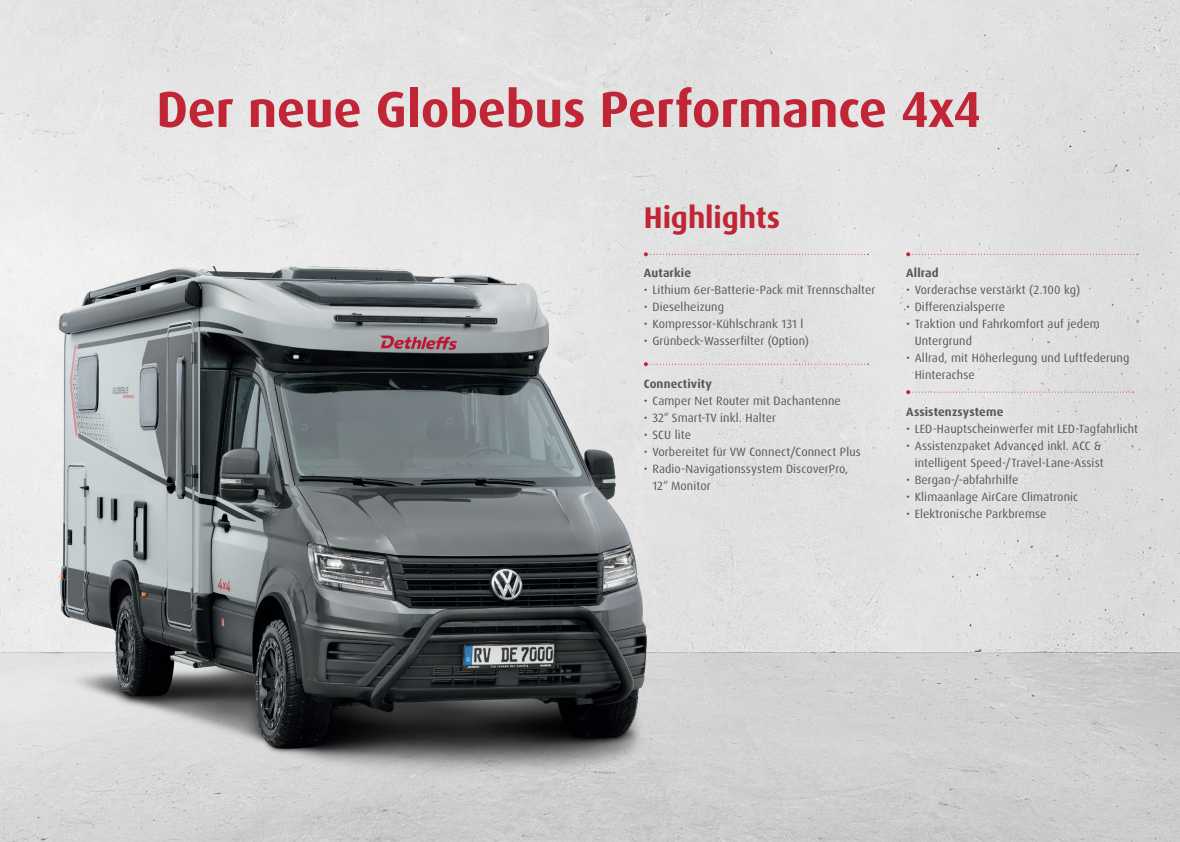
<style>
.page{position:relative;width:1180px;height:842px;background:#fff}
.page>*{position:absolute;margin:0;border:0;box-sizing:border-box;transform-origin:0 0}
.t1{font:700 50.6px "Dax Pro";letter-spacing:-.005em;color:#c02636}
.t2{font:700 30px "Dax Pro";color:#c02636}
.t3{font:12px/17px "Dax Pro";letter-spacing:.01em;color:#57585a}
.t4{font:700 12px "Dax Pro";letter-spacing:.01em;color:#57585a}
</style>
<div class="page">
<img style="left:0;top:0;width:1179px;height:842px">
<img style="left:0;top:188px;width:850px;height:627px">
<svg style="left:643px;top:362px;width:225px;height:4px"></svg>
<svg style="left:906px;top:252px;width:231px;height:4px"></svg>
<svg style="left:906px;top:390px;width:227px;height:4px"></svg>
<svg style="left:643px;top:252px;width:225px;height:4px"></svg>
<h1 class="t1" style="left:156px;top:77px;width:825px">Der neue Globebus Performance 4x4</h1>
<h2 class="t2" style="left:643px;top:198px;width:138px">Highlights</h2>
<p class="t4" style="left:643px;top:265px;width:49px">Autarkie</p>
<p class="t3" style="left:643px;top:282px;width:233px">• Lithium 6er-Batterie-Pack mit Trennschalter</p>
<p class="t3" style="left:643px;top:299px;width:82px">• Dieselheizung</p>
<p class="t3" style="left:643px;top:316px;width:161px">• Kompressor-Kühlschrank 131 l</p>
<p class="t3" style="left:643px;top:333px;width:167px">• Grünbeck-Wasserfilter (Option)</p>
<p class="t4" style="left:643px;top:376px;width:69px">Connectivity</p>
<p class="t3" style="left:643px;top:392px;width:198px">• Camper Net Router mit Dachantenne</p>
<p class="t3" style="left:643px;top:409px;width:134px">• 32“ Smart-TV inkl. Halter</p>
<p class="t3" style="left:643px;top:427px;width:49px">• SCU lite</p>
<p class="t3" style="left:643px;top:444px;width:218px">• Vorbereitet für VW Connect/Connect Plus</p>
<p class="t3" style="left:652px;top:461px;width:197px;text-indent:-9px">• Radio-Navigationssystem DiscoverPro,<br>12“ Monitor</p>
<p class="t4" style="left:906px;top:265px;width:34px">Allrad</p>
<p class="t3" style="left:906px;top:282px;width:176px">• Vorderachse verstärkt (2.100 kg)</p>
<p class="t3" style="left:906px;top:299px;width:101px">• Differenzialsperre</p>
<p class="t3" style="left:914px;top:316px;width:187px;text-indent:-9px">• Traktion und Fahrkomfort auf jedem<br>Untergrund</p>
<p class="t3" style="left:914px;top:350px;width:216px;text-indent:-9px">• Allrad, mit Höherlegung und Luftfederung<br>Hinterachse</p>
<p class="t4" style="left:906px;top:404px;width:99px">Assistenzsysteme</p>
<p class="t3" style="left:906px;top:420px;width:233px">• LED-Hauptscheinwerfer mit LED-Tagfahrlicht</p>
<p class="t3" style="left:906px;top:437px;width:199px;text-align:right">• Assistenzpaket Advanced inkl. ACC &amp; intelligent Speed-/Travel-Lane-Assist</p>
<p class="t3" style="left:906px;top:471px;width:114px">• Bergan-/-abfahrhilfe</p>
<p class="t3" style="left:906px;top:488px;width:173px">• Klimaanlage AirCare Climatronic</p>
<p class="t3" style="left:906px;top:505px;width:142px">• Elektronische Parkbremse</p>
</div>
